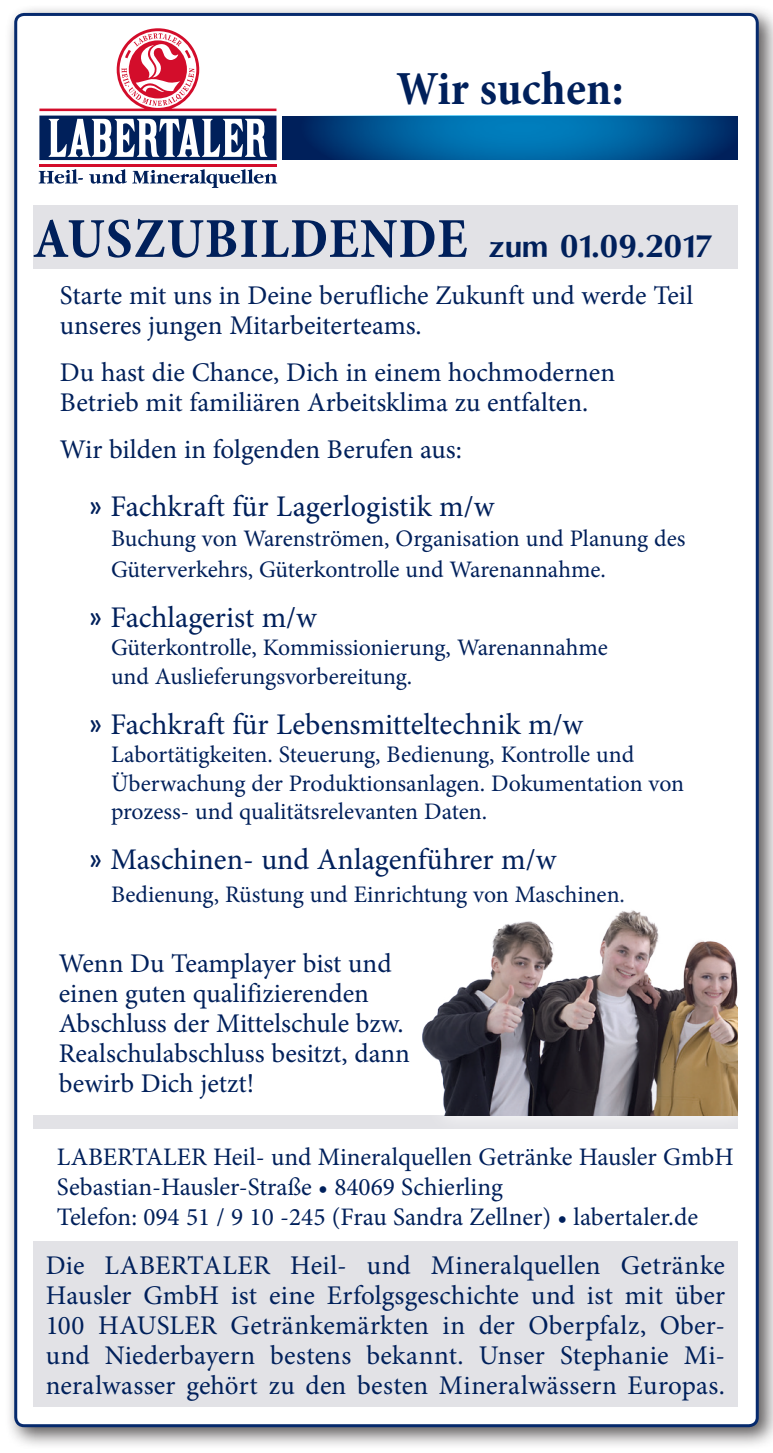
<style>
.page{position:relative;width:773px;height:1453px;background:#fff}
.page>*{position:absolute;margin:0;border:0;box-sizing:border-box;transform-origin:0 0}
.t1{font:700 condensed 57px "Minion Pro";letter-spacing:.02em;color:#00205b}
.t2{font:700 condensed 48px "Minion Pro";letter-spacing:.005em;color:#00205b}
.t3{font:700 30.3px "Omni";color:#00205b}
.t4{font:30px "Minion Pro";color:#00205b}
.t5{font:27px/30px "Minion Pro";color:#00205b}
.t6{font:25.2px "Minion Pro";color:#00205b}
.t7{font:23.7px/30px "Minion Pro";letter-spacing:-.005em;color:#00205b}
.s1{font-family:"VAG Rounded";font-weight:300}
</style>
<div class="page">
<div style="left:4px;top:3px;width:768px;height:1447px;background:#231f20;opacity:.75"></div>
<div style="left:16px;top:14px;width:741px;height:1411px;background:#fff;border-radius:8px"></div>
<div style="left:39px;top:116px;width:237px;height:44px;background:#00205b"></div>
<svg style="left:39px;top:169px;width:238px;height:19px"></svg>
<hr style="left:39px;top:164px;width:237px;height:3px;background:#d30d2b">
<svg style="left:48px;top:119px;width:219px;height:38px"></svg>
<svg style="left:39px;top:28px;width:237px;height:83px"></svg>
<div style="left:33px;top:205px;width:704px;height:63px;background:#e2e2e6"></div>
<div style="left:33px;top:1241px;width:704px;height:165px;background:#e2e2e6"></div>
<svg style="left:282px;top:116px;width:455px;height:44px;background:#005694"></svg>
<div style="left:33px;top:1115px;width:704px;height:14px;background:#e2e2e6"></div>
<svg style="left:444px;top:892px;width:313px;height:243px"></svg>
<img style="left:422px;top:898px;width:315px;height:217px">
<svg style="left:767px;top:1447px;width:5px;height:3px"></svg>
<p class="t2" style="left:396px;top:55px;width:228px">Wir suchen:</p>
<p class="t1" style="left:33px;top:199px;width:436px">AUSZUBILDENDE</p>
<p class="t5" style="left:60px;top:280px;width:634px">Starte mit uns in Deine berufliche Zukunft und werde Teil unseres jungen Mitarbeiterteams.</p>
<p class="t5" style="left:60px;top:357px;width:556px">Du hast die Chance, Dich in einem hochmodernen<br>Betrieb mit familiären Arbeitsklima zu entfalten.</p>
<p class="t5" style="left:60px;top:434px;width:403px">Wir bilden in folgenden Berufen aus:</p>
<p class="t4" style="left:90px;top:487px;width:405px"><span class="s1">»</span> Fachkraft für Lagerlogistik m/w</p>
<p class="t7" style="left:111px;top:524px;width:575px">Buchung von Warenströmen, Organisation und Planung des<br>Güterverkehrs, Güterkontrolle und Warenannahme.</p>
<p class="t4" style="left:90px;top:597px;width:228px"><span class="s1">»</span> Fachlagerist m/w</p>
<p class="t7" style="left:111px;top:632px;width:498px">Güterkontrolle, Kommissionierung, Warenannahme</p>
<p class="t7" style="left:111px;top:661px;width:303px">und Auslieferungsvorbereitung.</p>
<p class="t4" style="left:90px;top:704px;width:494px"><span class="s1">»</span> Fachkraft für Lebensmitteltechnik m/w</p>
<p class="t7" style="left:111px;top:739px;width:524px">Labortätigkeiten. Steuerung, Bedienung, Kontrolle und</p>
<p class="t7" style="left:111px;top:768px;width:574px">Überwachung der Produktionsanlagen. Dokumentation von</p>
<p class="t7" style="left:111px;top:796px;width:377px">prozess- und qualitätsrelevanten Daten.</p>
<p class="t4" style="left:90px;top:839px;width:467px"><span class="s1">»</span> Maschinen- und Anlagenführer m/w</p>
<p class="t7" style="left:111px;top:879px;width:515px">Bedienung, Rüstung und Einrichtung von Maschinen.</p>
<p class="t3" style="left:488px;top:228px;width:227px">zum 01.09.2017</p>
<p class="t5" style="left:59px;top:948px;width:352px">Wenn Du Teamplayer bist und einen guten qualifizierenden<br>Abschluss der Mittelschule bzw.<br>Realschulabschluss besitzt, dann bewirb Dich jetzt!</p>
<p class="t6" style="left:57px;top:1140px;width:678px">LABERTALER Heil- und Mineralquellen Getränke Hausler GmbH</p>
<p class="t6" style="left:57px;top:1170px;width:447px">Sebastian-Hausler-Straße • 84069 Schierling</p>
<p class="t6" style="left:57px;top:1200px;width:642px">Telefon: 094 51 / 9 10 -245 (Frau Sandra Zellner) • labertaler.de</p>
<p class="t5" style="left:46px;top:1250px;width:680px;text-align:justify">Die LABERTALER Heil- und Mineralquellen Getränke Hausler GmbH ist eine Erfolgsgeschichte und ist mit über 100 HAUSLER Getränkemärkten in der Oberpfalz, Ober&shy;und Niederbayern bestens bekannt. Unser Stephanie Mi&shy;neralwasser gehört zu den besten Mineralwässern Europas.</p>
</div>
